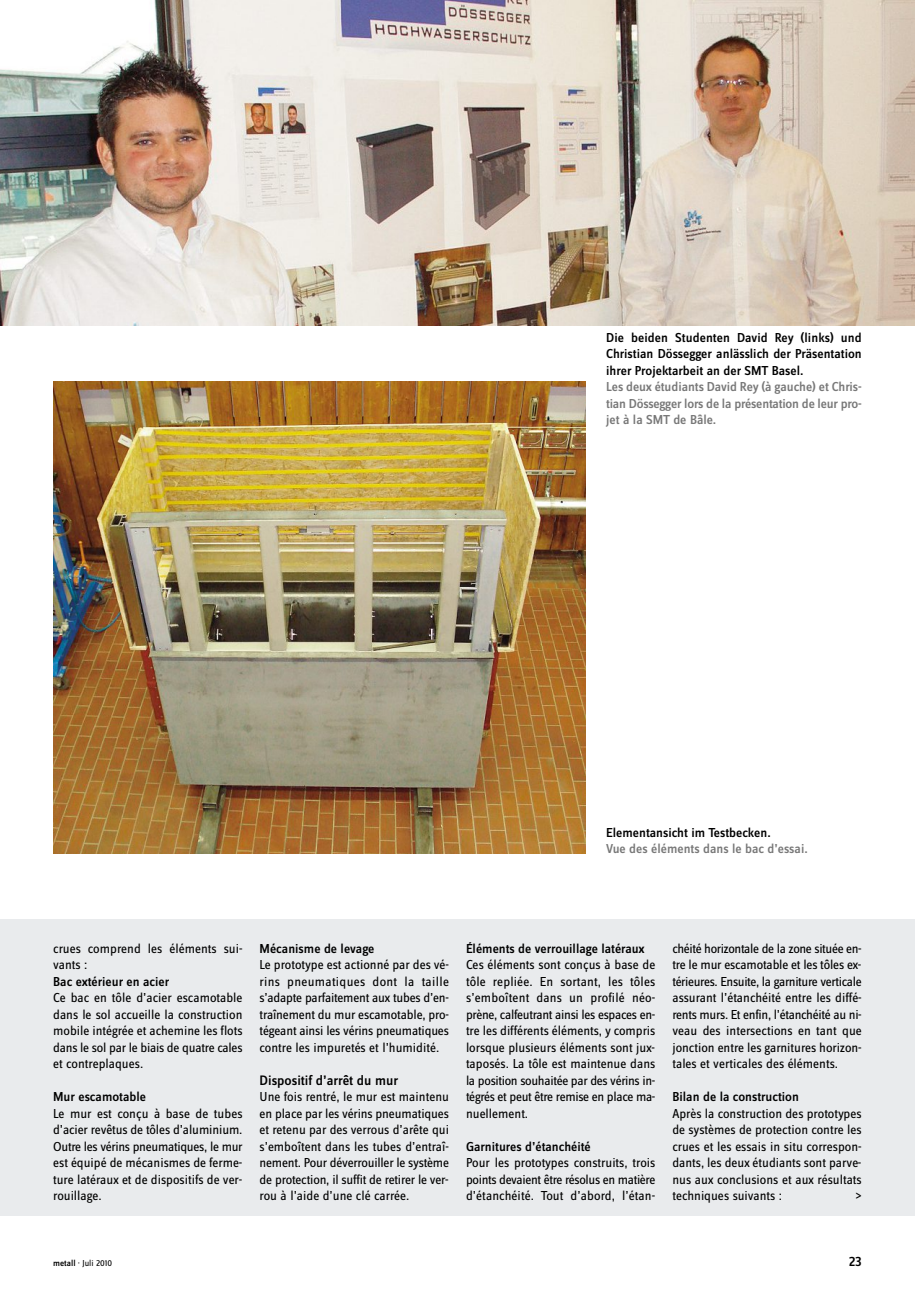
<style>
.page{position:relative;width:915px;height:1293px;background:#fff}
.page>*{position:absolute;margin:0;border:0;box-sizing:border-box;transform-origin:0 0}
.t1{font:500 14.25px "Zine Sans Dis";color:#000}
.t2{font:13.5px/16.5px "Zine Sans Dis";color:#000;text-align:justify}
.t3{font:500 13.5px/16.5px "Zine Sans Dis";color:#000;text-align:justify}
.t4{font:500 13.5px/16.5px "Zine Sans Dis";letter-spacing:-.015em;color:#787878;text-align:justify}
.t5{font:9px "Zine Sans Dis";color:#000}
.s1{font-weight:500}
</style>
<div class="page">
<div style="left:0;top:919px;width:914px;height:297px;background:#e9ebed"></div>
<img style="left:0;top:0;width:914px;height:325px">
<img style="left:53px;top:381px;width:532px;height:472px">
<p class="t3" style="left:606px;top:331px;width:257px">Die beiden Studenten David Rey (links) und Christian Dössegger anlässlich der Präsentation ihrer Projektarbeit an der SMT Basel.</p>
<p class="t4" style="left:606px;top:380px;width:257px">Les deux étudiants David Rey (à gauche) et Chris&shy;tian Dössegger lors de la présentation de leur pro&shy;jet à la SMT de Bâle.</p>
<p class="t3" style="left:606px;top:826px;width:166px">Elementansicht im Testbecken.</p>
<p class="t4" style="left:606px;top:842px;width:203px">Vue des éléments dans le bac d’essai.</p>
<p class="t2" style="left:53px;top:939px;width:191px">crues comprend les éléments sui&shy;vants :</p>
<p class="t3" style="left:53px;top:974px;width:118px">Bac extérieur en acier</p>
<p class="t2" style="left:53px;top:989px;width:191px">Ce bac en tôle d’acier escamotable dans le sol accueille la construction mobile intégrée et achemine les flots dans le sol par le biais de quatre cales et contreplaques.</p>
<p class="t3" style="left:53px;top:1090px;width:94px">Mur escamotable</p>
<p class="t2" style="left:53px;top:1104px;width:191px">Le mur est conçu à base de tubes d’acier revêtus de tôles d’aluminium.<br>Outre les vérins pneumatiques, le mur est équipé de mécanismes de ferme&shy;ture latéraux et de dispositifs de ver&shy;rouillage.</p>
<p class="t3" style="left:259px;top:941px;width:116px">Mécanisme de levage</p>
<p class="t2" style="left:259px;top:956px;width:191px">Le prototype est actionné par des vé&shy;rins pneumatiques dont la taille s’adapte parfaitement aux tubes d’en&shy;traînement du mur escamotable, pro&shy;tégeant ainsi les vérins pneumatiques contre les impuretés et l’humidité.</p>
<p class="t1" style="left:259px;top:1074px;width:140px">Dispositif d’arrêt du mur</p>
<p class="t2" style="left:259px;top:1088px;width:191px">Une fois rentré, le mur est maintenu en place par les vérins pneumatiques et retenu par des verrous d’arête qui s’emboîtent dans les tubes d’entraî&shy;nement. Pour déverrouiller le système de protection, il suffit de retirer le ver&shy;rou à l’aide d’une clé carrée.</p>
<p class="t3" style="left:466px;top:941px;width:180px">Éléments de verrouillage latéraux</p>
<p class="t2" style="left:466px;top:956px;width:191px">Ces éléments sont conçus à base de tôle repliée. En sortant, les tôles s’emboîtent dans un profilé néo&shy;prène, calfeutrant ainsi les espaces en&shy;tre les différents éléments, y compris lorsque plusieurs éléments sont jux&shy;taposés. La tôle est maintenue dans la position souhaitée par des vérins in&shy;tégrés et peut être remise en place ma&shy;nuellement.</p>
<p class="t3" style="left:466px;top:1139px;width:126px">Garnitures d’étanchéité</p>
<p class="t2" style="left:466px;top:1154px;width:191px">Pour les prototypes construits, trois points devaient être résolus en matière d’étanchéité. Tout d’abord, l’étan-</p>
<p class="t2" style="left:672px;top:939px;width:191px">chéité horizontale de la zone située en&shy;tre le mur escamotable et les tôles ex&shy;térieures. Ensuite, la garniture verticale assurant l’étanchéité entre les diffé&shy;rents murs. Et enfin, l’étanchéité au ni&shy;veau des intersections en tant que jonction entre les garnitures horizon&shy;tales et verticales des éléments.</p>
<p class="t3" style="left:672px;top:1090px;width:128px">Bilan de la construction</p>
<p class="t2" style="left:672px;top:1104px;width:191px">Après la construction des prototypes de systèmes de protection contre les crues et les essais in situ correspon&shy;dants, les deux étudiants sont parve&shy;nus aux conclusions et aux résultats techniques suivants :</p>
<p class="t2" style="left:855px;top:1187px;width:8px">&gt;</p>
<p class="t5" style="left:53px;top:1257px;width:60px"><span class="s1">metall</span> · Juli 2010</p>
<p class="t1" style="left:848px;top:1256px;width:14px">23</p>
</div>
